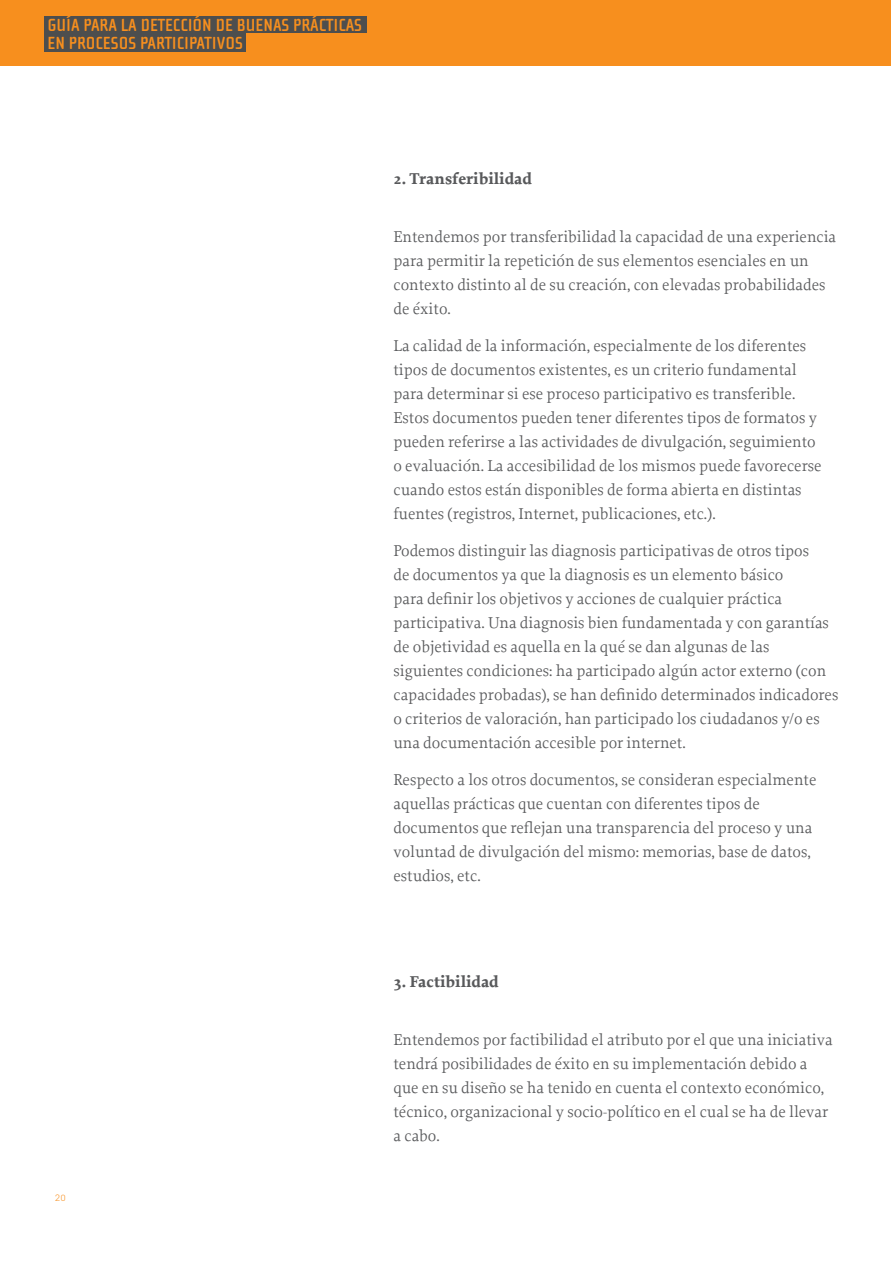
<style>
.page{position:relative;width:891px;height:1263px;background:#fff}
.page>*{position:absolute;margin:0;border:0;box-sizing:border-box;transform-origin:0 0}
.t1{font:700 18px/18px "Cholla Sans";color:#f78f1e}
.Texto_Conteudo{font:16.5px/24px "Proforma";color:#58595b}
.Titulo_Conteudo_Inte{font:700 16.5px "Proforma";color:#58595b}
.t2{font:10.5px "DIN Light Alternate";color:#f78f1e}
</style>
<div class="page">
<div style="left:0;top:0;width:890px;height:66px;background:#f78f1e"></div>
<div style="left:45px;top:16px;width:322px;height:16px;background:#4d4e4e"></div>
<div style="left:45px;top:33px;width:201px;height:18px;background:#4d4e4e"></div>
<p class="t1" style="left:48px;top:16px;width:316px">GUÍA PARA LA DETECCIÓN DE BUENAS PRÁCTICAS<br>EN PROCESOS PARTICIPATIVOS</p>
<p class="t2" style="left:55px;top:1191px;width:12px">20</p>
<p class="Titulo_Conteudo_Inte" style="left:393px;top:169px;width:140px">2. Transferibilidad</p>
<p class="Texto_Conteudo" style="left:393px;top:225px;width:444px">Entendemos por transferibilidad la capacidad de una experiencia para permitir la repetición de sus elementos esenciales en un contexto distinto al de su creación, con elevadas probabilidades de éxito.</p>
<p class="Texto_Conteudo" style="left:393px;top:334px;width:429px">La calidad de la información, especialmente de los diferentes tipos de documentos existentes, es un criterio fundamental para determinar si ese proceso participativo es transferible.<br>Estos documentos pueden tener diferentes tipos de formatos y pueden referirse a las actividades de divulgación, seguimiento o evaluación. La accesibilidad de los mismos puede favorecerse cuando estos están disponibles de forma abierta en distintas fuentes (registros, Internet, publicaciones, etc.).</p>
<p class="Texto_Conteudo" style="left:393px;top:538px;width:446px">Podemos distinguir las diagnosis participativas de otros tipos<br>de documentos ya que la diagnosis es un elemento básico<br>para definir los objetivos y acciones de cualquier práctica participativa. Una diagnosis bien fundamentada y con garantías de objetividad es aquella en la qué se dan algunas de las siguientes condiciones: ha participado algún actor externo (con capacidades probadas), se han definido determinados indicadores o criterios de valoración, han participado los ciudadanos y/o es una documentación accesible por internet.</p>
<p class="Texto_Conteudo" style="left:393px;top:767px;width:424px">Respecto a los otros documentos, se consideran especialmente aquellas prácticas que cuentan con diferentes tipos de documentos que reflejan una transparencia del proceso y una voluntad de divulgación del mismo: memorias, base de datos, estudios, etc.</p>
<p class="Titulo_Conteudo_Inte" style="left:393px;top:971px;width:107px">3. Factibilidad</p>
<p class="Texto_Conteudo" style="left:393px;top:1027px;width:440px">Entendemos por factibilidad el atributo por el que una iniciativa tendrá posibilidades de éxito en su implementación debido a que en su diseño se ha tenido en cuenta el contexto económico, técnico, organizacional y socio-político en el cual se ha de llevar a cabo.</p>
</div>
